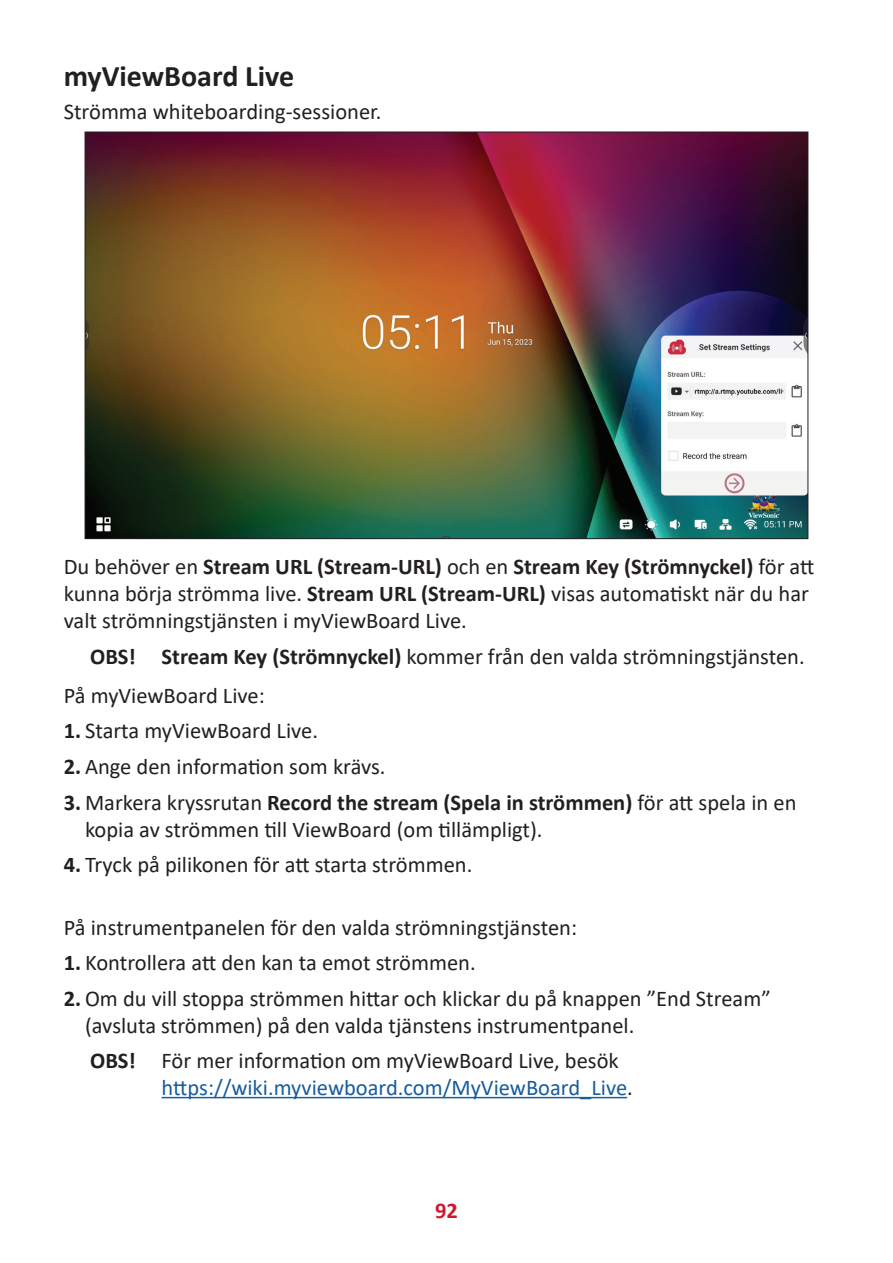
<style>
.page{position:relative;width:893px;height:1263px;background:#fff}
.page>*{position:absolute;margin:0;border:0;box-sizing:border-box;transform-origin:0 0}
.t1{font:700 30px "Calibri";color:#231f20}
.t2{font:22.5px/27px "Calibri";color:#231f20}
.t3{font:22.5px/27px "Calibri";color:#175d9e}
.t4{font:700 22.5px "Calibri";color:#ce182f}
.s1{font-weight:700}
.s2{font-weight:700;color:#231f20}
.s3{color:#231f20}
</style>
<div class="page">
<hr style="left:162px;top:1097px;width:465px;height:1px;background:#175d9e">
<img style="left:87px;top:134px;width:719px;height:403px">
<h1 class="t1" style="left:64px;top:55px;width:232px">myViewBoard Live</h1>
<p class="t2" style="left:64px;top:97px;width:319px">Strömma whiteboarding-sessioner.</p>
<p class="t2" style="left:64px;top:553px;width:752px">Du behöver en <span class="s1">Stream URL (Stream-URL)</span> och en <span class="s1">Stream Key (Strömnyckel)</span> för att kunna börja strömma live. <span class="s1">Stream URL (Stream-URL)</span> visas automatiskt när du har valt strömningstjänsten i myViewBoard Live.</p>
<p class="t2" style="left:64px;top:636px;width:742px;line-height:39.2px;text-indent:26px"><span class="s1">OBS! Stream Key (Strömnyckel)</span> kommer från den valda strömningstjänsten.<br>På myViewBoard Live:</p>
<p class="t2" style="left:64px;top:717px;width:256px"><span class="s1">1.</span> Starta myViewBoard Live.</p>
<p class="t2" style="left:64px;top:752px;width:323px"><span class="s1">2.</span> Ange den information som krävs.</p>
<p class="t2" style="left:85px;top:788px;width:713px;text-indent:-21px"><span class="s1">3.</span> Markera kryssrutan <span class="s1">Record the stream (Spela in strömmen)</span> för att spela in en kopia av strömmen till ViewBoard (om tillämpligt).</p>
<p class="t2" style="left:64px;top:850px;width:410px"><span class="s1">4.</span> Tryck på pilikonen för att starta strömmen.</p>
<p class="t2" style="left:64px;top:913px;width:515px">På instrumentpanelen för den valda strömningstjänsten:</p>
<p class="t2" style="left:64px;top:948px;width:413px"><span class="s1">1.</span> Kontrollera att den kan ta emot strömmen.</p>
<p class="t2" style="left:85px;top:984px;width:687px;text-indent:-21px"><span class="s1">2.</span> Om du vill stoppa strömmen hittar och klickar du på knappen ”End Stream” (avsluta strömmen) på den valda tjänstens instrumentpanel.</p>
<p class="t3" style="left:162px;top:1046px;width:473px;text-indent:-71px"><span class="s2">OBS!</span> <span class="s3">För mer information om myViewBoard Live, besök </span>https://wiki.myviewboard.com/MyViewBoard_Live<span class="s3">.</span></p>
<p class="t4" style="left:435px;top:1194px;width:24px">92</p>
</div>
